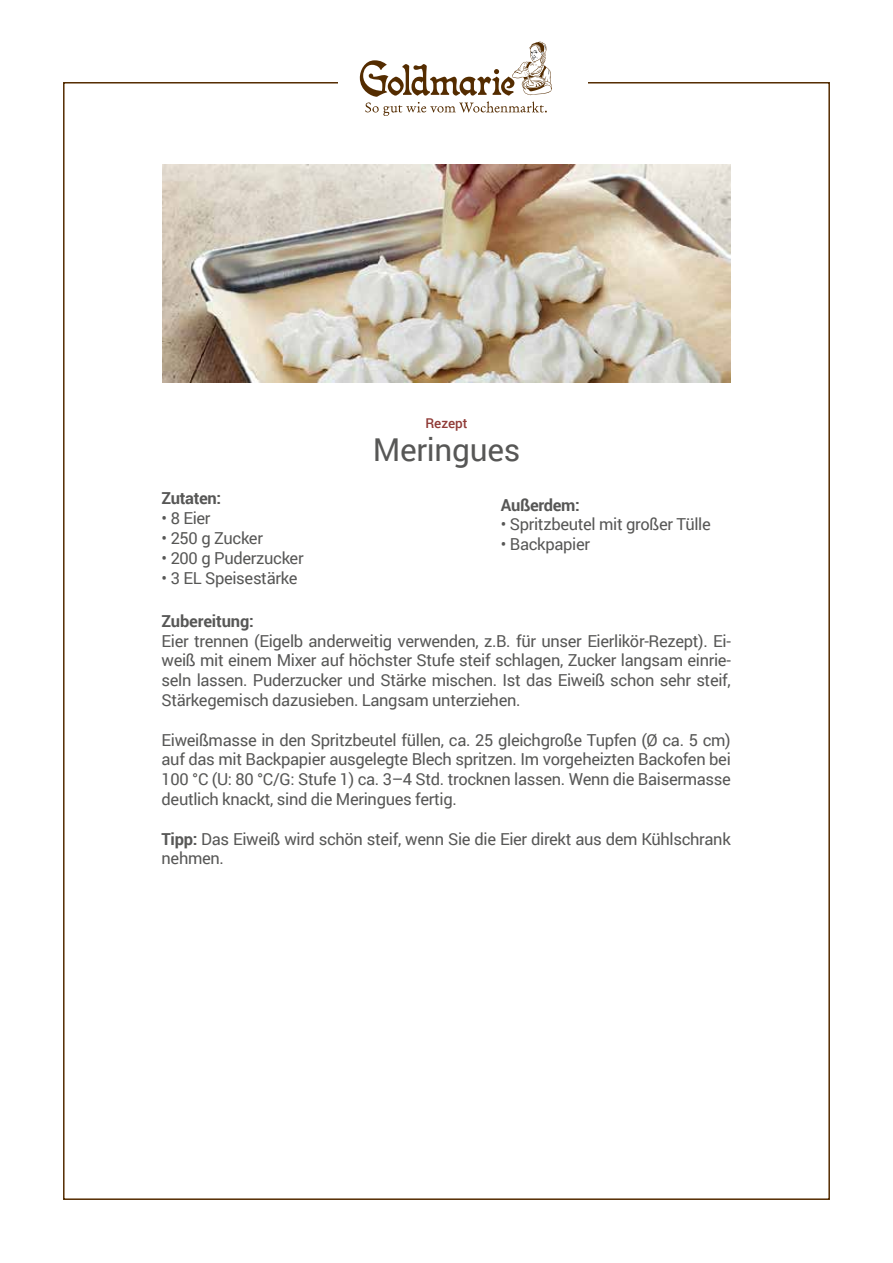
<style>
.page{position:relative;width:893px;height:1263px;background:#fff}
.page>*{position:absolute;margin:0;border:0;box-sizing:border-box;transform-origin:0 0}
.t1{font:31.5px "Roboto";letter-spacing:-.01em;color:#575756}
.t2{font:16.5px/19.8px "Roboto";letter-spacing:-.02em;color:#575756;text-align:justify}
.t3{font:700 16.5px "Roboto";letter-spacing:-.02em;color:#575756}
.t4{font:500 13.5px "Roboto";color:#903b37}
.s1{font-weight:700}
</style>
<div class="page">
<img style="left:162px;top:164px;width:569px;height:219px">
<svg style="left:360px;top:42px;width:192px;height:74px"></svg>
<p class="t4" style="left:425px;top:414px;width:44px">Rezept</p>
<p class="t3" style="left:162px;top:487px;width:61px">Zutaten:</p>
<p class="t2" style="left:162px;top:508px;width:50px">• 8 Eier</p>
<p class="t2" style="left:162px;top:527px;width:103px">• 250 g Zucker</p>
<p class="t2" style="left:162px;top:547px;width:144px">• 200 g Puderzucker</p>
<p class="t2" style="left:162px;top:567px;width:137px">• 3 EL Speisestärke</p>
<h1 class="t1" style="left:373px;top:428px;width:149px">Meringues</h1>
<p class="t3" style="left:501px;top:493px;width:81px">Außerdem:</p>
<p class="t2" style="left:501px;top:514px;width:211px">• Spritzbeutel mit großer Tülle</p>
<p class="t2" style="left:501px;top:534px;width:91px">• Backpapier</p>
<p class="t3" style="left:162px;top:609px;width:94px">Zubereitung:</p>
<p class="t2" style="left:162px;top:630px;width:571px">Eier trennen (Eigelb anderweitig verwenden, z.B. für unser Eierlikör-Rezept). Ei&shy;weiß mit einem Mixer auf höchster Stufe steif schlagen, Zucker langsam einrie&shy;seln lassen. Puderzucker und Stärke mischen. Ist das Eiweiß schon sehr steif, Stärkegemisch dazusieben. Langsam unterziehen.</p>
<p class="t2" style="left:162px;top:729px;width:571px">Eiweißmasse in den Spritzbeutel füllen, ca. 25 gleichgroße Tupfen (Ø ca. 5 cm) auf das mit Backpapier ausgelegte Blech spritzen. Im vorgeheizten Backofen bei 100 °C (U: 80 °C/G: Stufe 1) ca. 3–4 Std. trocknen lassen. Wenn die Baisermasse deutlich knackt, sind die Meringues fertig.</p>
<p class="t2" style="left:162px;top:828px;width:571px"><span class="s1">Tipp:</span> Das Eiweiß wird schön steif, wenn Sie die Eier direkt aus dem Kühlschrank nehmen.</p>
</div>
